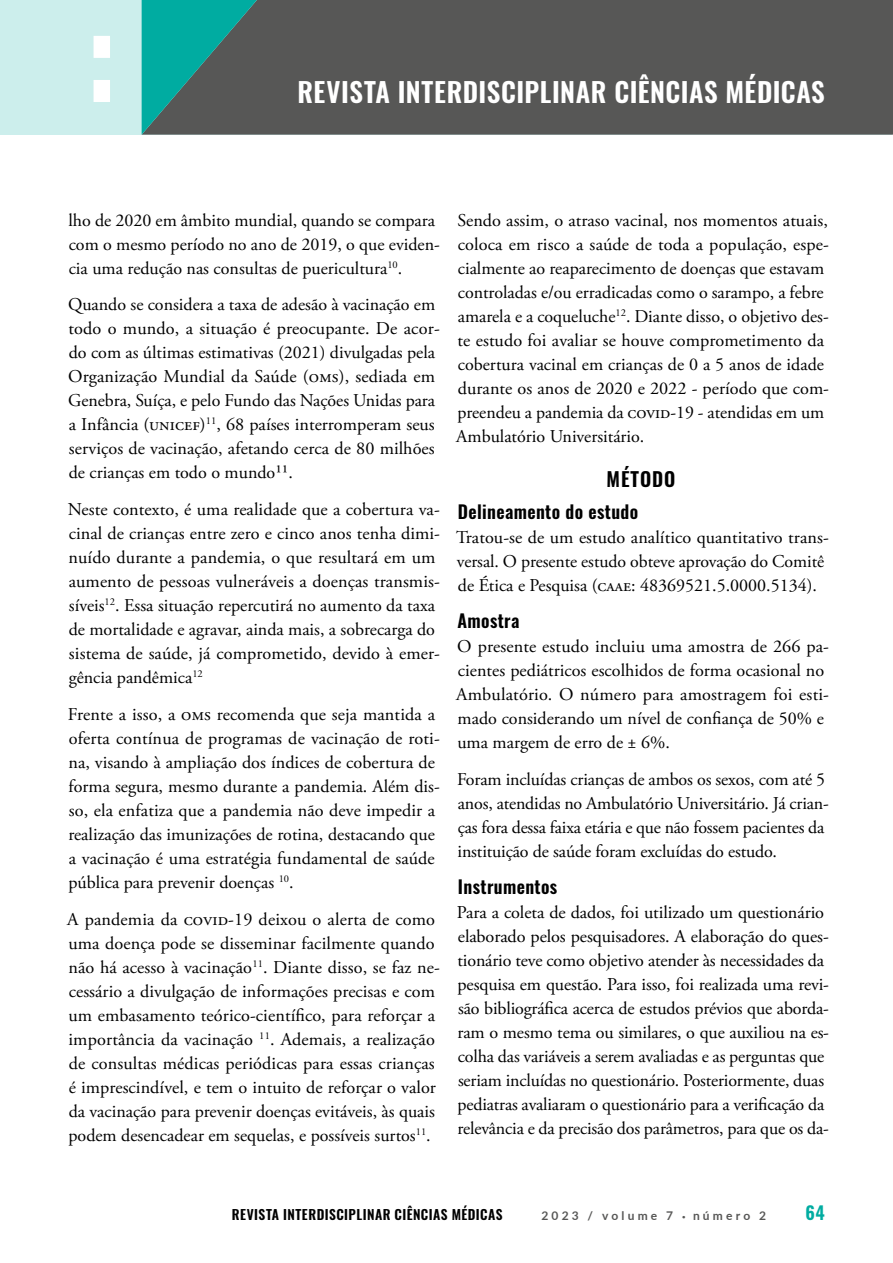
<style>
.page{position:relative;width:893px;height:1263px;background:#fff}
.page>*{position:absolute;margin:0;border:0;box-sizing:border-box;transform-origin:0 0}
.t1{font:600 27px "Oswald";letter-spacing:.015em;color:#fff}
.t2{font:600 19.5px "Oswald";letter-spacing:.05em;color:#000}
.t3{font:18px/24px "Adobe Garamond Pro";color:#000}
.t4{font:600 18px "Oswald";letter-spacing:.02em;color:#000}
.t5{font:600 18px "Oswald";color:#00aca1}
.t6{font:600 13.5px "Oswald";letter-spacing:.03em;color:#000}
.t7{font:700 12px "Lato";letter-spacing:.265em;color:#575756}
.s1{font-size:6px}
</style>
<div class="page">
<div style="left:0;top:0;width:892px;height:135px;background:#cceeec"></div>
<div style="left:760px;top:0;width:133px;height:135px;background:#575756"></div>
<svg style="left:142px;top:0;width:618px;height:135px;background:#4f5f5d"></svg>
<svg style="left:94px;top:36px;width:16px;height:66px"></svg>
<h1 class="t1" style="left:297px;top:74px;width:529px">REVISTA INTERDISCIPLINAR CIÊNCIAS MÉDICAS</h1>
<p class="t3" style="left:68px;top:209px;width:373px">lho de 2020 em âmbito mundial, quando se compara com o mesmo período no ano de 2019, o que eviden&shy;cia uma redução nas consultas de puericultura<sup>10</sup>.</p>
<p class="t3" style="left:68px;top:293px;width:373px">Quando se considera a taxa de adesão à vacinação em todo o mundo, a situação é preocupante. De acor&shy;do com as últimas estimativas (2021) divulgadas pela Organização Mundial da Saúde (OMS), sediada em Genebra, Suíça, e pelo Fundo das Nações Unidas para a Infância (UNICEF)<sup>11</sup>, 68 países interromperam seus serviços de vacinação, afetando cerca de 80 milhões de crianças em todo o mundo¹¹.</p>
<p class="t3" style="left:68px;top:498px;width:374px">Neste contexto, é uma realidade que a cobertura va&shy;cinal de crianças entre zero e cinco anos tenha dimi&shy;nuído durante a pandemia, o que resultará em um aumento de pessoas vulneráveis a doenças transmis&shy;síveis<sup>12</sup>. Essa situação repercutirá no aumento da taxa de mortalidade e agravar, ainda mais, a sobrecarga do sistema de saúde, já comprometido, devido à emer&shy;gência pandêmica<sup>12</sup></p>
<p class="t3" style="left:68px;top:703px;width:373px">Frente a isso, a OMS recomenda que seja mantida a oferta contínua de programas de vacinação de roti&shy;na, visando à ampliação dos índices de cobertura de forma segura, mesmo durante a pandemia. Além dis&shy;so, ela enfatiza que a pandemia não deve impedir a realização das imunizações de rotina, destacando que a vacinação é uma estratégia fundamental de saúde pública para prevenir doenças <sup>10</sup>.</p>
<p class="t3" style="left:67px;top:908px;width:374px">A pandemia da COVID-19 deixou o alerta de como uma doença pode se disseminar facilmente quando não há acesso à vacinação<sup>11</sup>. Diante disso, se faz ne&shy;cessário a divulgação de informaçõ es precisas e com um embasamento teórico-científico, para reforçar a importância da vacinação <sup>11</sup>. Ademais, a realização de consultas médicas periódicas para essas crianças é imprescindível, e tem o intuito de reforçar o valor da vacinação para prevenir doenças evitáveis, às quais podem desencadear em sequelas, e possíveis surtos<sup>11</sup>.</p>
<p class="t3" style="left:456px;top:209px;width:374px">Sendo assim, o atraso vacinal, nos momentos atuais, coloca em risco a saúde de toda a população, espe&shy;cialmente ao reaparecimento de doenças que estavam controladas e/ou erradicadas como o sarampo, a febre amarela e a coqueluche<sup>12</sup>. Diante disso, o objetivo des&shy;te estudo foi avaliar se houve comprometimento da cobertura vacinal em crianças de 0 a 5 anos de idade durante os anos de 2020 e 2022 - período que com&shy;preendeu a pandemia da COVID-19 - atendidas em um Ambulatório Universitário.</p>
<p class="t2" style="left:606px;top:465px;width:70px">MÉTODO</p>
<p class="t4" style="left:458px;top:500px;width:182px">Delineamento do estudo</p>
<p class="t3" style="left:456px;top:526px;width:374px">Tratou-se de um estudo analítico quantitativo trans&shy;versal. O presente estudo obteve aprovação do Comitê de Ética e Pesquisa (CAAE: 48369521.5.0000.5134).</p>
<p class="t4" style="left:457px;top:608px;width:63px">Amostra</p>
<p class="t3" style="left:456px;top:635px;width:374px">O presente estudo incluiu uma amostra de 266 pa&shy;cientes pediátricos escolhidos de forma ocasional no Ambulatório. O número para amostragem foi esti&shy;mado considerando um nível de confiança de 50% e uma margem de erro de ± 6%.</p>
<p class="t3" style="left:457px;top:768px;width:373px">Foram incluídas crianças de ambos os sexos, com até 5 anos, atendidas no Ambulatório Universitário. Já crian&shy;ças fora dessa faixa etária e que não fossem pacientes da instituição de saúde foram excluídas do estudo.</p>
<p class="t4" style="left:458px;top:874px;width:101px">Instrumentos</p>
<p class="t3" style="left:457px;top:901px;width:373px">Para a coleta de dados, foi utilizado um questionário elaborado pelos pesquisadores. A elaboração do ques&shy;tionário teve como objetivo atender às necessidades da pesquisa em questão. Para isso, foi realizada uma revi&shy;são bibliográfica acerca de estudos prévios que aborda&shy;ram o mesmo tema ou similares, o que auxiliou na es&shy;colha das variáveis a serem avaliadas e as perguntas que seriam incluídas no questionário. Posteriormente, duas pediatras avaliaram o questionário para a verificação da relevância e da precisão dos parâmetros, para que os da-</p>
<p class="t6" style="left:232px;top:1204px;width:272px">REVISTA INTERDISCIPLINAR CIÊNCIAS MÉDICAS</p>
<p class="t7" style="left:541px;top:1207px;width:226px">2023 / volume 7 <span class="s1">•</span> número 2</p>
<p class="t5" style="left:805px;top:1200px;width:21px">64</p>
</div>
